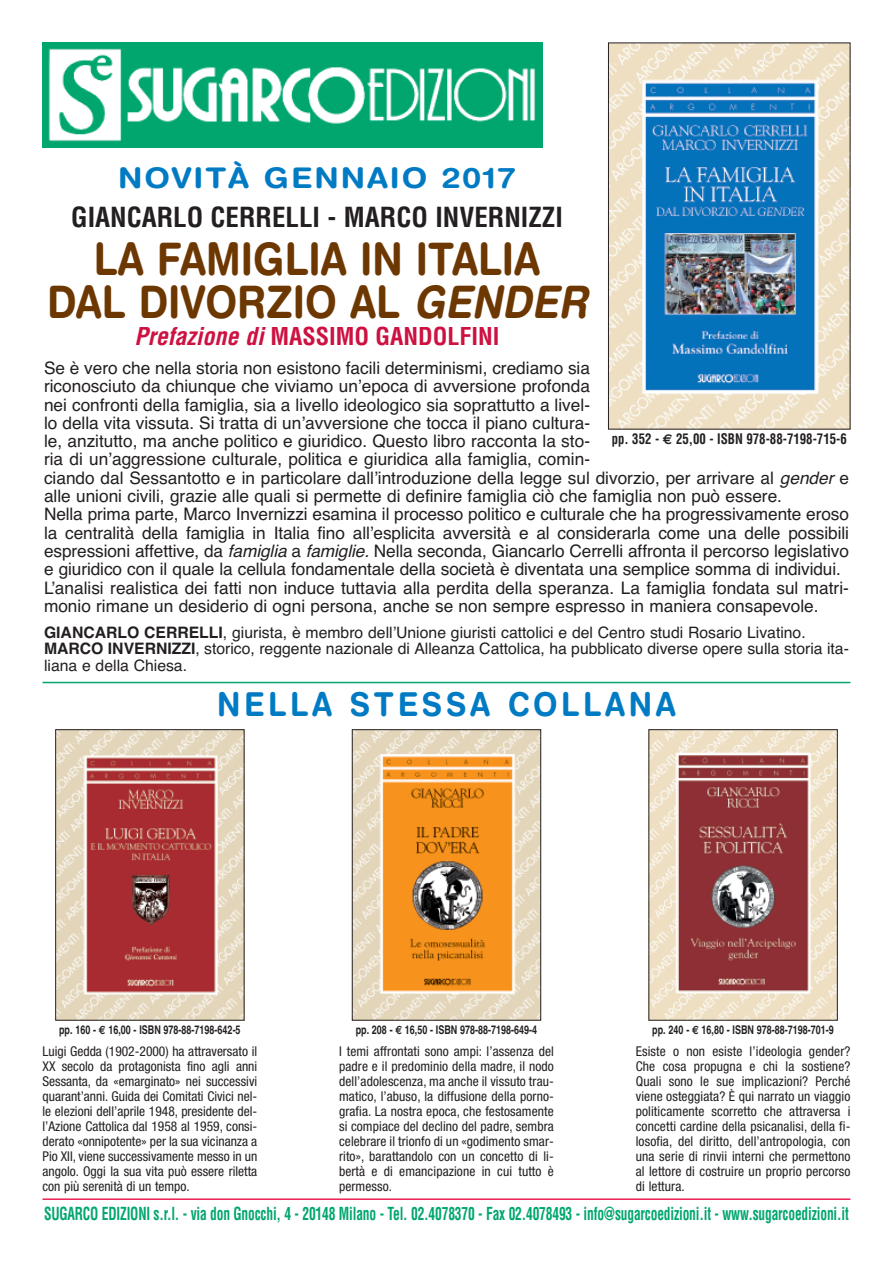
<style>
.page{position:relative;width:893px;height:1263px;background:#fff}
.page>*{position:absolute;margin:0;border:0;box-sizing:border-box;transform-origin:0 0}
.t1{font:700 44.85px/43.5px "Helvetica Rounded";color:#6d3701;text-align:center;scale:.87 1}
.t2{font:700 33px "Helvetica Rounded";letter-spacing:.12em;color:#007bc3;scale:.91 1}
.t3{font:700 28.5px "Helvetica Rounded";letter-spacing:.06em;color:#007bc3;scale:1.1 1}
.t4{font:700 condensed 27px "Helvetica";color:#231f20}
.t5{font:700 condensed 24px "Helvetica";color:#cd1141}
.t6{font:700 condensed 17.55px "Helvetica";letter-spacing:-.015em;color:#00a66e;scale:.77 1}
.t7{font:17.25px/18.3px "Helvetica";color:#231f20}
.t8{font:15.75px/16.8px "Helvetica";color:#231f20}
.t9{font:700 condensed 14.25px "Helvetica";color:#231f20;scale:.9 1}
.t10{font:condensed 13.5px/15px "Helvetica Neue";letter-spacing:.005em;color:#231f20;text-align:justify}
.t11{font:700 12px "Helvetica";color:#231f20;scale:.75 1}
.s1{font-style:italic}
.s2{font-weight:700}
.s3{font-family:"Euro Sans";font-stretch:normal}
.s4{font-family:"Euro Sans"}
</style>
<div class="page">
<hr style="left:43px;top:1198px;width:807px;height:2px;background:#ed2152">
<img style="left:610px;top:45px;width:238px;height:382px">
<div style="left:608px;top:43px;width:242px;height:386px;border:1px solid #231f20"></div>
<img style="left:57px;top:731px;width:185px;height:287px">
<div style="left:55px;top:729px;width:189px;height:291px;border:1px solid #231f20"></div>
<img style="left:43px;top:43px;width:499px;height:104px">
<hr style="left:43px;top:682px;width:807px;height:1px;background:#00a66e">
<img style="left:650px;top:731px;width:186px;height:287px">
<div style="left:648px;top:729px;width:190px;height:291px;border:1px solid #231f20"></div>
<img style="left:354px;top:731px;width:185px;height:287px">
<div style="left:352px;top:729px;width:189px;height:291px;border:1px solid #231f20"></div>
<h3 class="t3" style="left:118px;top:167px;width:363px">NOVITÀ GENNAIO 2017</h3>
<h3 class="t4" style="left:71px;top:201px;width:493px">GIANCARLO CERRELLI - MARCO INVERNIZZI</h3>
<h1 class="t1" style="left:47px;top:241px;width:631px">LA FAMIGLIA IN ITALIA<br>DAL DIVORZIO AL <span class="s1">GENDER</span></h1>
<h3 class="t5" style="left:134px;top:323px;width:367px"><span class="s1">Prefazione di</span> MASSIMO GANDOLFINI</h3>
<p class="t7" style="left:44px;top:359px;width:806px">Se è vero che nella storia non esistono facili determinismi, crediamo sia<br>riconosciuto da chiunque che viviamo un’epoca di avversione profonda<br>nei confronti della famiglia, sia a livello ideologico sia soprattutto a livel-<br>lo della vita vissuta. Si tratta di un’avversione che tocca il piano cultura-<br>le, anzitutto, ma anche politico e giuridico. Questo libro racconta la sto-<br>ria di un’aggressione culturale, politica e giuridica alla famiglia, comin-<br>ciando dal Sessantotto e in particolare dall’introduzione della legge sul divorzio, per arrivare al <span class="s1">gender</span> e alle unioni civili, grazie alle quali si permette di definire famiglia ciò che famiglia non può essere.<br>Nella prima parte, Marco Invernizzi esamina il processo politico e culturale che ha progressivamente eroso la centralità della famiglia in Italia fino all’esplicita avversità e al considerarla come una delle possibili espressioni affettive, da <span class="s1">famiglia</span> a <span class="s1">famiglie.</span> Nella seconda, Giancarlo Cerrelli affronta il percorso legislativo e giuridico con il quale la cellula fondamentale della società è diventata una semplice somma di individui.<br>L’analisi realistica dei fatti non induce tuttavia alla perdita della speranza. La famiglia fondata sul matri&shy;monio rimane un desiderio di ogni persona, anche se non sempre espresso in maniera consapevole.</p>
<p class="t8" style="left:44px;top:624px;width:806px"><span class="s2">GIANCARLO CERRELLI</span>, giurista, è membro dell’Unione giuristi cattolici e del Centro studi Rosario Livatino.<br><span class="s2">MARCO INVERNIZZI</span>, storico, reggente nazionale di Alleanza Cattolica, ha pubblicato diverse opere sulla storia ita&shy;liana e della Chiesa.</p>
<p class="t9" style="left:612px;top:431px;width:263px">pp. 352 - <span class="s3">€</span> 25,00 - ISBN 978-88-7198-715-6</p>
<h2 class="t2" style="left:217px;top:692px;width:506px">NELLA STESSA COLLANA</h2>
<p class="t11" style="left:59px;top:1023px;width:244px">pp. 160 - <span class="s4">€</span> 16,00 - ISBN 978-88-7198-642-5</p>
<p class="t10" style="left:43px;top:1044px;width:216px">Luigi Gedda (1902-2000) ha attraversato il XX secolo da protagonista fino agli anni Sessanta, da «emarginato» nei successivi quarant’anni. Guida dei Comitati Civici nel&shy;le elezioni dell’aprile 1948, presidente del&shy;l’Azione Cattolica dal 1958 al 1959, consi&shy;derato «onnipotente» per la sua vicinanza a Pio XII, viene successivamente messo in un angolo. Oggi la sua vita può essere riletta con più serenità di un tempo.</p>
<p class="t11" style="left:356px;top:1023px;width:244px">pp. 208 - <span class="s4">€</span> 16,50 - ISBN 978-88-7198-649-4</p>
<p class="t10" style="left:339px;top:1044px;width:216px">I temi affrontati sono ampi: l’assenza del padre e il predominio della madre, il nodo dell’adolescenza, ma anche il vissuto trau&shy;matico, l’abuso, la diffusione della porno&shy;grafia. La nostra epoca, che festosamente si compiace del declino del padre, sembra celebrare il trionfo di un «godimento smar&shy;rito», barattandolo con un concetto di li&shy;bertà e di emancipazione in cui tutto è permesso.</p>
<p class="t11" style="left:652px;top:1023px;width:244px">pp. 240 - <span class="s4">€</span> 16,80 - ISBN 978-88-7198-701-9</p>
<p class="t10" style="left:636px;top:1044px;width:216px">Esiste o non esiste l’ideologia gender?<br>Che cosa propugna e chi la sostiene?<br>Quali sono le sue implicazioni? Perché viene osteggiata? È qui narrato un viaggio politicamente scorretto che attraversa i concetti cardine della psicanalisi, della fi&shy;losofia, del diritto, dell’antropologia, con una serie di rinvii interni che permettono al lettore di costruire un proprio percorso di lettura.</p>
<p class="t6" style="left:44px;top:1203px;width:1047px">SUGARCO EDIZIONI s.r.l. - via don Gnocchi, 4 - 20148 Milano - Tel. 02.4078370 - Fax 02.4078493 - info@sugarcoedizioni.it - www.sugarcoedizioni.it</p>
</div>
